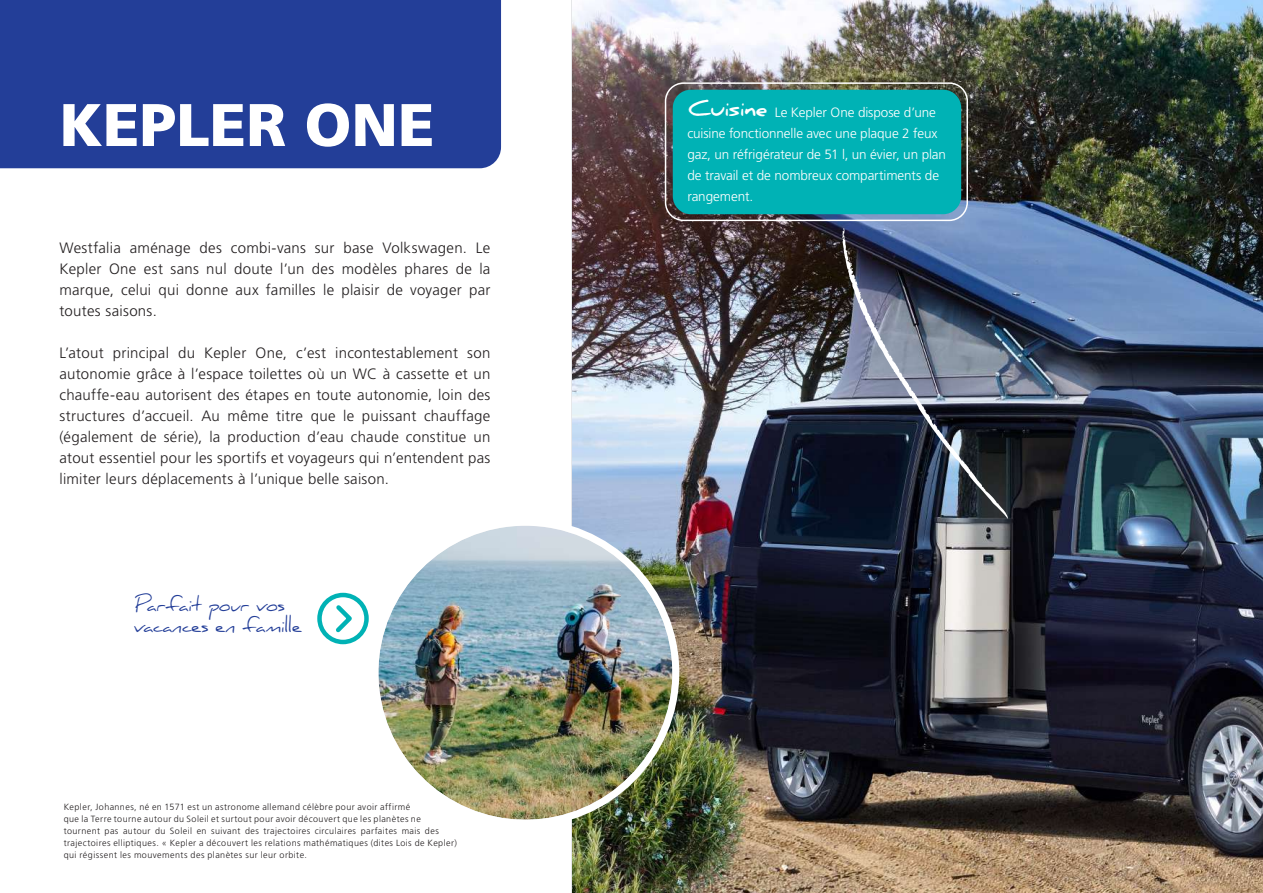
<style>
.page{position:relative;width:1263px;height:893px;background:#fff}
.page>*{position:absolute;margin:0;border:0;box-sizing:border-box;transform-origin:0 0}
.t1{font:900 60px "Frutiger";color:#fff}
.t2{font:700 21.75px "Daniel";letter-spacing:-.02em;color:#fff}
.t3{font:19.5px/21px "Daniel";letter-spacing:-.025em;color:#233e98}
.t4{font:300 15px/21px "Frutiger";letter-spacing:.02em;color:#231f20;text-align:justify}
.t5{font:300 13.5px/21px "Frutiger";letter-spacing:-.005em;color:#fff}
.t6{font:300 9px/12px "Frutiger";letter-spacing:.045em;color:#231f20}
</style>
<div class="page">
<div style="left:0;top:0;width:501px;height:168px;background:#233e98"></div>
<img style="left:572px;top:0;width:691px;height:893px">
<svg style="left:375px;top:522px;width:301px;height:301px"></svg>
<img style="left:378px;top:526px;width:294px;height:294px;border-radius:147px">
<div style="left:371px;top:519px;width:308px;height:308px;border:7px solid #fff;border-radius:50%"></div>
<div style="left:665px;top:82px;width:303px;height:139px;border:2px solid #fff;border-radius:18px"></div>
<div style="left:673px;top:90px;width:288px;height:124px;background:#00b2b5;border-radius:18px"></div>
<div style="left:317px;top:593px;width:52px;height:51px;border:4px solid #00b2b5;border-radius:50%"></div>
<svg style="left:336px;top:601px;width:20px;height:35px"></svg>
<img style="left:842px;top:227px;width:166px;height:292px">
<h1 class="t1" style="left:60px;top:89px;width:377px">KEPLER ONE</h1>
<p class="t4" style="left:60px;top:237px;width:432px">Westfalia aménage des combi-vans sur base Volkswagen. Le Kepler One est sans nul doute l’un des modèles phares de la marque, celui qui donne aux familles le plaisir de voyager par toutes saisons.</p>
<p class="t4" style="left:60px;top:342px;width:432px">L’atout principal du Kepler One, c’est incontestablement son autonomie grâce à l’espace toilettes où un WC à cassette et un chauffe-eau autorisent des étapes en toute autonomie, loin des structures d’accueil. Au même titre que le puissant chauffage (également de série), la production d’eau chaude constitue un atout essentiel pour les sportifs et voyageurs qui n’entendent pas limiter leurs déplacements à l’unique belle saison.</p>
<h3 class="t3" style="left:134px;top:593px;width:169px">Parfait pour vos vacances en famille</h3>
<p class="t6" style="left:64px;top:801px;width:395px">Kepler, Johannes, né en 1571 est un astronome allemand célèbre pour avoir affirmé<br>que la Terre tourne autour du Soleil et surtout pour avoir découvert que les planètes ne tournent pas autour du Soleil en suivant des trajectoires circulaires parfaites mais des trajectoires elliptiques. « Kepler a découvert les relations mathématiques (dites Lois de Kepler) qui régissent les mouvements des planètes sur leur orbite.</p>
<h2 class="t2" style="left:688px;top:96px;width:80px">Cuisine</h2>
<p class="t5" style="left:687px;top:101px;width:260px;text-indent:87px">Le Kepler One dispose d’une cuisine fonctionnelle avec une plaque 2 feux gaz, un réfrigérateur de 51 l, un évier, un plan de travail et de nombreux compartiments de rangement.</p>
</div>
